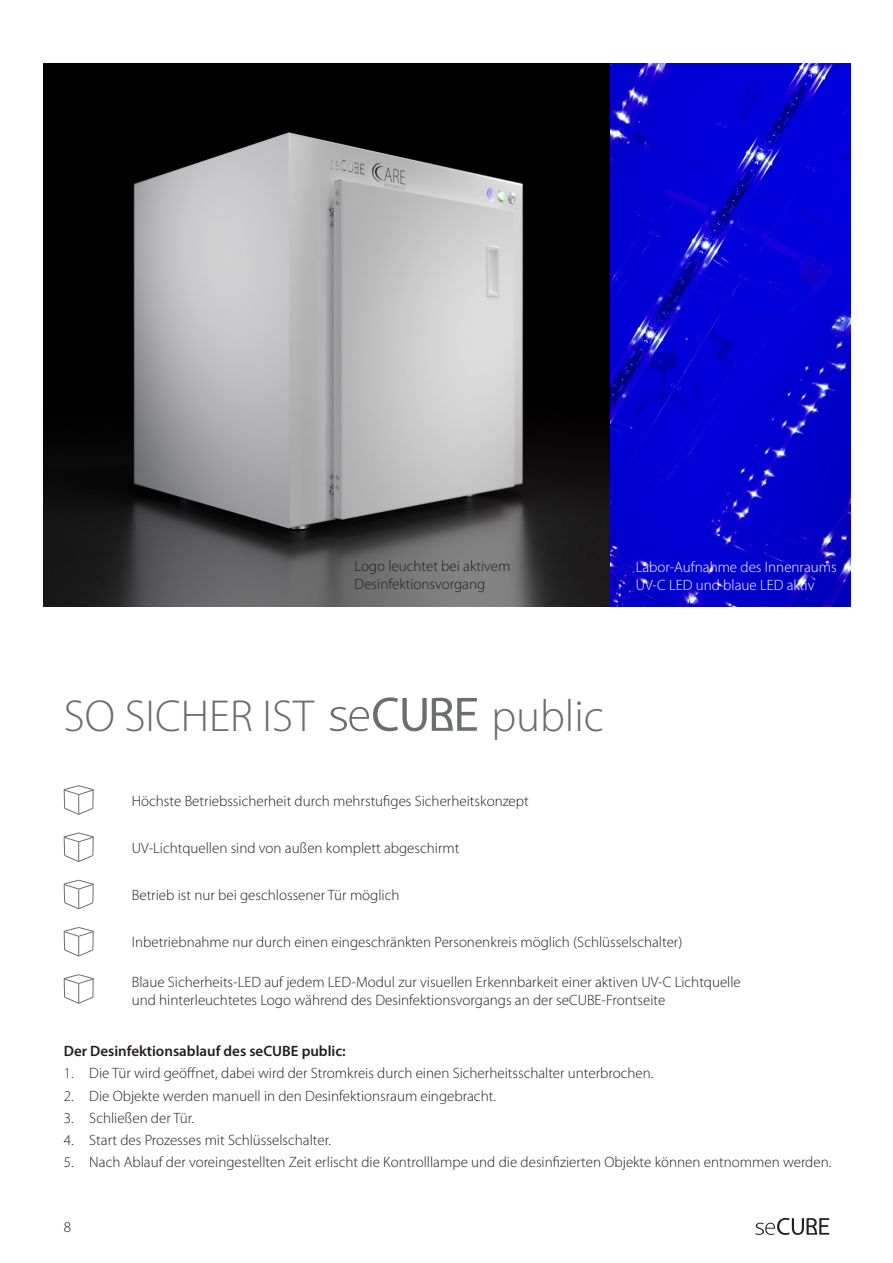
<style>
.page{position:relative;width:893px;height:1263px;background:#fff}
.page>*{position:absolute;margin:0;border:0;box-sizing:border-box;transform-origin:0 0}
.t1{font:300 45px "Myriad Pro";color:#6c6d70}
.t2{font:300 15px/18px "Myriad Pro";color:#231f20}
.t3{font:300 15px "Myriad Pro";color:#fff}
.t4{font:600 15px "Myriad Pro";color:#231f20}
</style>
<div class="page">
<svg style="left:330px;top:697px;width:147px;height:34px"></svg>
<svg style="left:63px;top:785px;width:31px;height:30px"></svg>
<svg style="left:63px;top:927px;width:31px;height:30px"></svg>
<svg style="left:63px;top:832px;width:31px;height:30px"></svg>
<svg style="left:63px;top:974px;width:31px;height:30px"></svg>
<svg style="left:63px;top:879px;width:31px;height:31px"></svg>
<svg style="left:755px;top:1218px;width:74px;height:17px"></svg>
<img style="left:44px;top:64px;width:806px;height:543px">
<p class="t2" style="left:355px;top:557px;width:157px">Logo leuchtet bei aktivem<br>Desinfektionsvorgang</p>
<p class="t3" style="left:636px;top:559px;width:202px">Labor-Aufnahme des Innenraums</p>
<p class="t3" style="left:636px;top:577px;width:180px">UV-C LED und blaue LED aktiv</p>
<p class="t1" style="left:64px;top:691px;width:252px">SO SICHER IST</p>
<p class="t1" style="left:491px;top:691px;width:114px">public</p>
<p class="t2" style="left:132px;top:792px;width:398px">Höchste Betriebssicherheit durch mehrstufiges Sicherheitskonzept</p>
<p class="t2" style="left:132px;top:839px;width:329px">UV-Lichtquellen sind von außen komplett abgeschirmt</p>
<p class="t2" style="left:132px;top:886px;width:269px">Betrieb ist nur bei geschlossener Tür möglich</p>
<p class="t2" style="left:132px;top:933px;width:552px">Inbetriebnahme nur durch einen eingeschränkten Personenkreis möglich (Schlüsselschalter)</p>
<p class="t2" style="left:132px;top:973px;width:611px">Blaue Sicherheits-LED auf jedem LED-Modul zur visuellen Erkennbarkeit einer aktiven UV-C Lichtquelle</p>
<p class="t2" style="left:132px;top:991px;width:535px">und hinterleuchtetes Logo während des Desinfektionsvorgangs an der seCUBE-Frontseite</p>
<p class="t4" style="left:64px;top:1041px;width:283px">Der Desinfektionsablauf des seCUBE public:</p>
<p class="t2" style="left:64px;top:1064px;width:591px">1. Die Tür wird geöffnet, dabei wird der Stromkreis durch einen Sicherheitsschalter unterbrochen.</p>
<p class="t2" style="left:64px;top:1087px;width:434px">2. Die Objekte werden manuell in den Desinfektionsraum eingebracht.</p>
<p class="t2" style="left:64px;top:1109px;width:132px">3. Schließen der Tür.</p>
<p class="t2" style="left:64px;top:1131px;width:269px">4. Start des Prozesses mit Schlüsselschalter.</p>
<p class="t2" style="left:64px;top:1153px;width:769px">5. Nach Ablauf der voreingestellten Zeit erlischt die Kontrolllampe und die desinfizierten Objekte können entnommen werden.</p>
<p class="t2" style="left:64px;top:1218px;width:9px">8</p>
</div>
